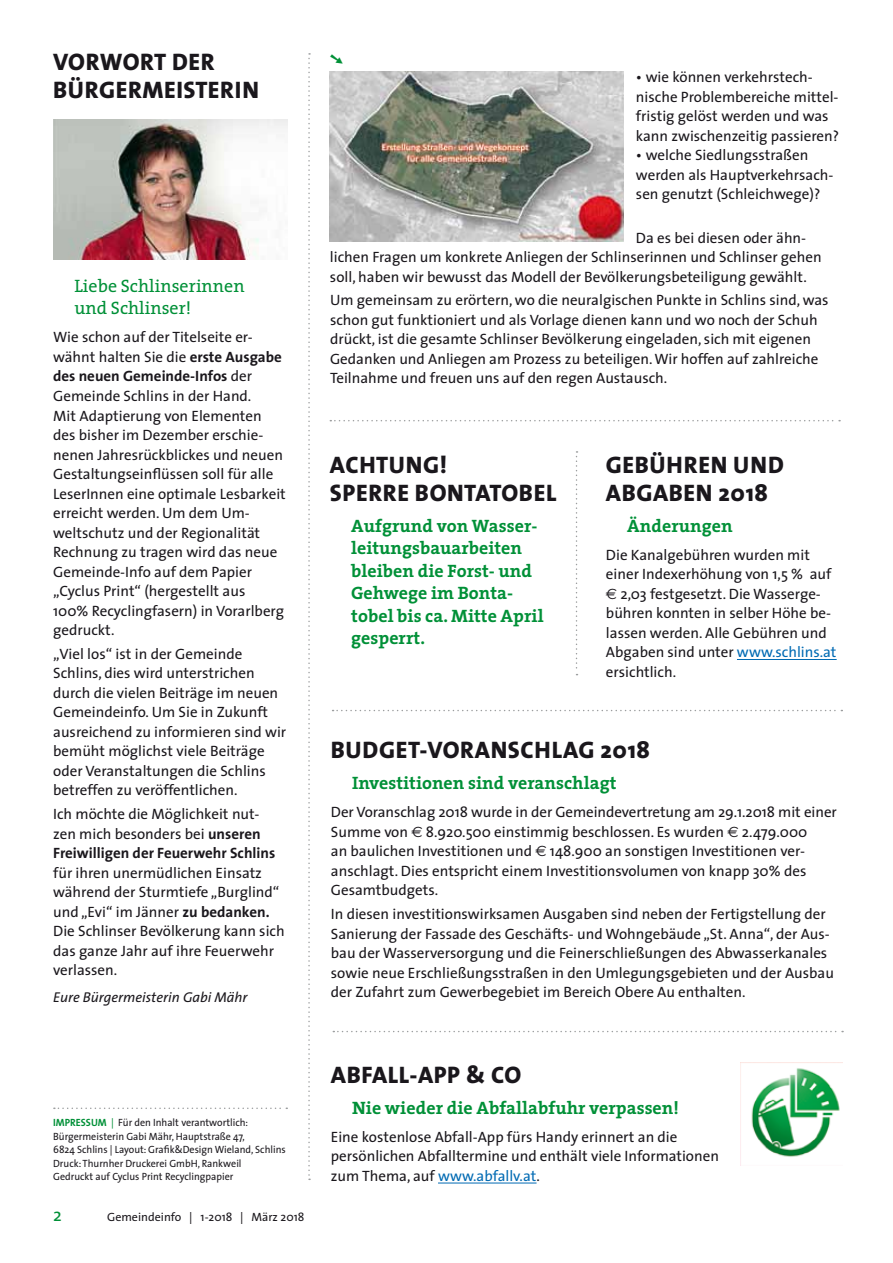
<style>
.page{position:relative;width:893px;height:1263px;background:#fff}
.page>*{position:absolute;margin:0;border:0;box-sizing:border-box;transform-origin:0 0}
.t1{font:800 24px/28px "The Sans";letter-spacing:.025em;color:#1a171c}
.t2{font:700 18px/22.5px "The Serif";letter-spacing:.005em;color:#009037}
.t3{font:18px/22.5px "The Serif";letter-spacing:.005em;color:#009037}
.t4{font:18px "The Sans";color:#009037}
.t5{font:15px/19.5px "The Sans";color:#1a171c}
.t6{font:italic 14.25px "The Sans";color:#1a171c}
.t7{font:12px "The Sans";color:#1a171c}
.t8{font:10.5px/13.5px "The Sans";color:#1a171c;scale:.96 1}
.s1{font-weight:700}
.s2{font-weight:700;color:#009037}
.s3{color:#009037}
.s4{font-family:"Euro Sans"}
.s5{color:#006ab3}
</style>
<div class="page">
<svg style="left:308px;top:53px;width:2px;height:1127px"></svg>
<img style="left:53px;top:119px;width:234px;height:140px">
<svg style="left:54px;top:1107px;width:233px;height:2px"></svg>
<hr style="left:737px;top:659px;width:100px;height:1px;background:#006ab3">
<hr style="left:438px;top:1183px;width:99px;height:1px;background:#006ab3">
<img style="left:740px;top:1062px;width:103px;height:103px">
<img style="left:330px;top:71px;width:293px;height:171px">
<svg style="left:330px;top:420px;width:510px;height:1px"></svg>
<svg style="left:333px;top:710px;width:509px;height:1px"></svg>
<svg style="left:333px;top:1031px;width:510px;height:1px"></svg>
<svg style="left:576px;top:451px;width:1px;height:224px"></svg>
<h1 class="t1" style="left:53px;top:48px;width:204px">VORWORT DER<br>BÜRGERMEISTERIN</h1>
<p class="t3" style="left:74px;top:274px;width:172px">Liebe Schlinserinnen und Schlinser!</p>
<p class="t5" style="left:53px;top:327px;width:234px">Wie schon auf der Titelseite er&shy;wähnt halten Sie die <span class="s1">erste Ausgabe des neuen Gemeinde-Infos</span> der<br>Gemeinde Schlins in der Hand.<br>Mit Adaptierung von Elementen des bisher im Dezember erschie&shy;nenen Jahresrückblickes und neuen<br>Gestaltungseinflüssen soll für alle<br>LeserInnen eine optimale Lesbarkeit erreicht werden. Um dem Um&shy;weltschutz und der Regionalität<br>Rechnung zu tragen wird das neue<br>Gemeinde-Info auf dem Papier „Cyclus Print“ (hergestellt aus<br>100% Recyclingfasern) in Vorarlberg gedruckt.</p>
<p class="t5" style="left:53px;top:643px;width:235px">„Viel los“ ist in der Gemeinde Schlins, dies wird unterstrichen durch die vielen Beiträge im neuen Gemeindeinfo. Um Sie in Zukunft ausreichend zu informieren sind wir bemüht möglichst viele Beiträge oder Veranstaltungen die Schlins betreffen zu veröffentlichen.</p>
<p class="t5" style="left:53px;top:804px;width:224px">Ich möchte die Möglichkeit nut&shy;zen mich besonders bei <span class="s1">unseren<br>Freiwilligen der Feuerwehr Schlins</span></p>
<p class="t5" style="left:53px;top:862px;width:233px">für ihren unermüdlichen Einsatz während der Sturmtiefe „Burglind“ und „Evi“ im Jänner <span class="s1">zu bedanken.<br></span>Die Schlinser Bevölkerung kann sich das ganze Jahr auf ihre Feuerwehr verlassen.</p>
<p class="t6" style="left:53px;top:985px;width:196px">Eure Bürgermeisterin Gabi Mähr</p>
<p class="t8" style="left:53px;top:1115px;width:244px"><span class="s2">Impressum</span> <span class="s3">|</span> Für den Inhalt verantwortlich:<br>Bürgermeisterin Gabi Mähr, Hauptstraße 47,<br>6824 Schlins | Layout: Grafik&amp;Design Wieland, Schlins Druck: Thurnher Druckerei GmbH, Rankweil<br>Gedruckt auf Cyclus Print Recyclingpapier</p>
<p class="t4" style="left:53px;top:1200px;width:10px">2</p>
<p class="t7" style="left:107px;top:1207px;width:199px">Gemeindeinfo | 1-2018 | März 2018</p>
<p class="t5" style="left:636px;top:67px;width:205px">• wie können verkehrstech&shy;nische Problembereiche mittel&shy;fristig gelöst werden und was kann zwischenzeitig passieren?</p>
<p class="t5" style="left:636px;top:145px;width:199px">• welche Siedlungsstraßen werden als Hauptverkehrsach&shy;sen genutzt (Schleichwege)?</p>
<p class="t5" style="left:330px;top:227px;width:493px;text-indent:306px">Da es bei diesen oder ähn&shy;lichen Fragen um konkrete Anliegen der Schlinserinnen und Schlinser gehen soll, haben wir bewusst das Modell der Bevölkerungsbeteiligung gewählt.</p>
<p class="t5" style="left:330px;top:290px;width:500px">Um gemeinsam zu erörtern, wo die neuralgischen Punkte in Schlins sind, was schon gut funktioniert und als Vorlage dienen kann und wo noch der Schuh drückt, ist die gesamte Schlinser Bevölkerung eingeladen, sich mit eigenen Gedanken und Anliegen am Prozess zu beteiligen.Wir hoffen auf zahlreiche Teilnahme und freuen uns auf den regen Austausch.</p>
<h1 class="t1" style="left:330px;top:450px;width:228px">ACHTUNG!<br>SPERRE BONTATOBEL</h1>
<p class="t2" style="left:351px;top:514px;width:194px">Aufgrund von Wasser&shy;leitungsbauarbeiten bleiben die Forst- und<br>Gehwege im Bonta&shy;tobel bis ca. Mitte April gesperrt.</p>
<h1 class="t1" style="left:606px;top:450px;width:179px">GEBÜHREN UND<br>ABGABEN 2018</h1>
<p class="t2" style="left:627px;top:514px;width:107px">Änderungen</p>
<p class="t5" style="left:606px;top:544px;width:232px">Die Kanalgebühren wurden mit einer Indexerhöhung von 1,5 % auf <span class="s4">d</span> 2,03 festgesetzt. Die Wasserge&shy;bühren konnten in selber Höhe be&shy;lassen werden. Alle Gebühren und<br>Abgaben sind unter <span class="s5">www.schlins.at </span>ersichtlich.</p>
<h1 class="t1" style="left:331px;top:736px;width:321px">BUDGET-VORANSCHLAG 2018</h1>
<p class="t2" style="left:352px;top:771px;width:266px">Investitionen sind veranschlagt</p>
<p class="t5" style="left:331px;top:802px;width:507px">Der Voranschlag 2018 wurde in der Gemeindevertretung am 29.1.2018 mit einer Summe von <span class="s4">d</span> 8.920.500 einstimmig beschlossen. Es wurden <span class="s4">d</span> 2.479.000<br>an baulichen Investitionen und <span class="s4">d</span> 148.900 an sonstigen Investitionen ver&shy;anschlagt. Dies entspricht einem Investitionsvolumen von knapp 30% des Gesamtbudgets.</p>
<p class="t5" style="left:331px;top:904px;width:505px">In diesen investitionswirksamen Ausgaben sind neben der Fertigstellung der Sanierung der Fassade des Geschäfts- und Wohngebäude „St. Anna“, der Aus&shy;bau der Wasserversorgung und die Feinerschließungen des Abwasserkanales sowie neue Erschließungsstraßen in den Umlegungsgebieten und der Ausbau der Zufahrt zum Gewerbegebiet im Bereich Obere Au enthalten.</p>
<h1 class="t1" style="left:331px;top:1060px;width:192px">AB FALL-APP &amp; CO</h1>
<p class="t2" style="left:352px;top:1096px;width:328px">Nie wieder die Abfallabfuhr verpassen!</p>
<p class="t5" style="left:331px;top:1126px;width:390px">Eine kostenlose Abfall-App fürs Handy erinnert an die persönlichen Abfalltermine und enthält viele Informationen zum Thema, auf <span class="s5">www.abfallv.at</span>.</p>
</div>
